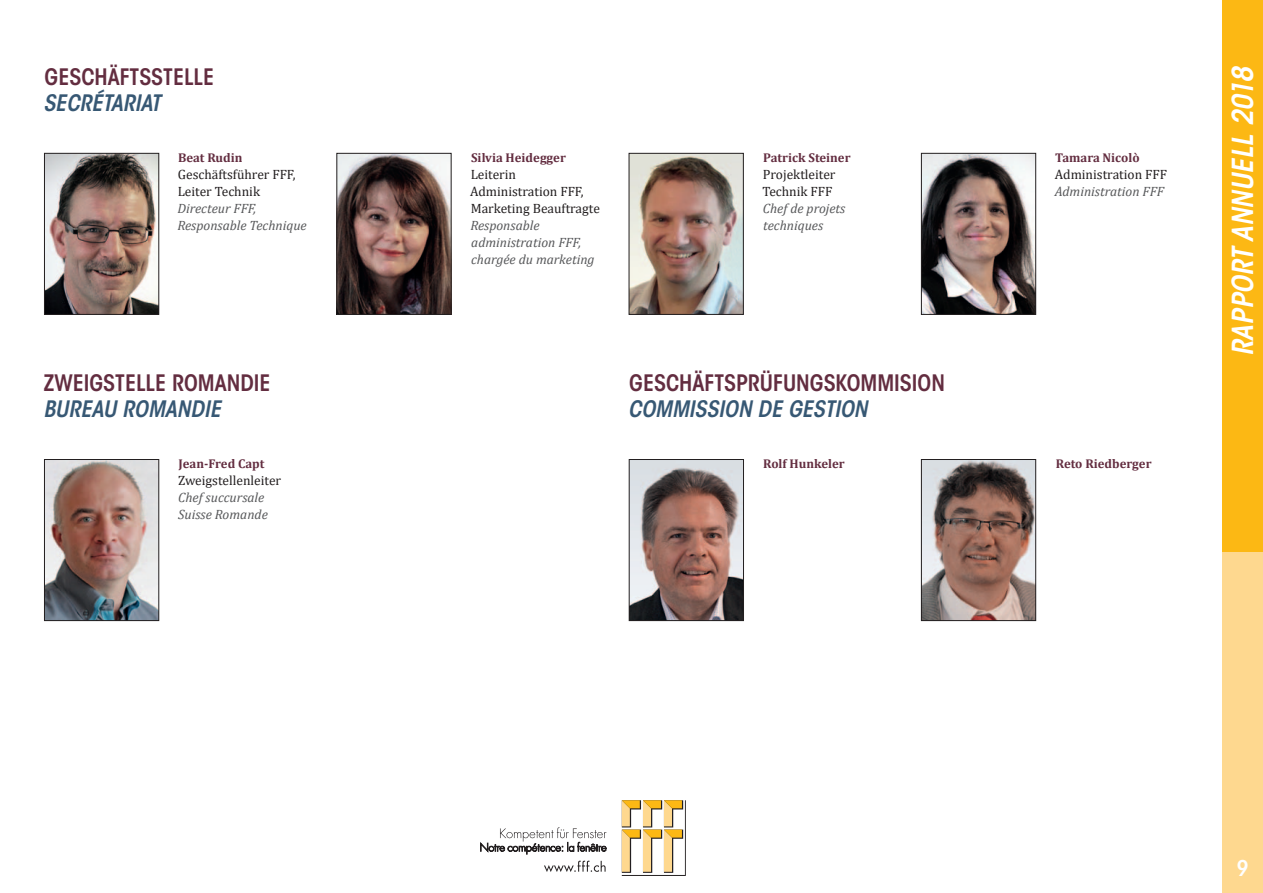
<style>
.page{position:relative;width:1263px;height:893px;background:#fff}
.page>*{position:absolute;margin:0;border:0;box-sizing:border-box;transform-origin:0 0}
.t1{font:italic 600 condensed 28.8px "ITC Avant Garde Std";letter-spacing:.01em;color:#fff}
.t2{font:600 condensed 22.5px "ITC Avant Garde Std";color:#632d40}
.t3{font:italic 600 condensed 22.5px "ITC Avant Garde Std";color:#375874}
.t4{font:600 condensed 21.6px "ITC Avant Garde Std";color:#fff}
.t5{font:italic 13.5px/17px "Cambria";color:#57585a}
.t6{font:13.5px/17px "Cambria";color:#231f20}
.t7{font:700 12.75px "Cambria";color:#632d40}
</style>
<div class="page">
<div style="left:1222px;top:0;width:41px;height:553px;background:#fcb814"></div>
<div style="left:1222px;top:553px;width:41px;height:340px;background:#fed88f"></div>
<svg style="left:622px;top:800px;width:64px;height:76px"></svg>
<svg style="left:480px;top:827px;width:126px;height:27px"></svg>
<svg style="left:544px;top:861px;width:62px;height:11px"></svg>
<img style="left:339px;top:155px;width:110px;height:157px">
<div style="left:337px;top:153px;width:114px;height:161px;border:1px solid #231f20"></div>
<img style="left:631px;top:155px;width:110px;height:157px">
<div style="left:629px;top:153px;width:114px;height:161px;border:1px solid #231f20"></div>
<img style="left:46px;top:155px;width:111px;height:157px">
<div style="left:44px;top:153px;width:115px;height:161px;border:1px solid #231f20"></div>
<img style="left:46px;top:461px;width:111px;height:158px">
<div style="left:44px;top:459px;width:115px;height:162px;border:1px solid #231f20"></div>
<img style="left:923px;top:155px;width:111px;height:157px">
<div style="left:921px;top:153px;width:115px;height:161px;border:1px solid #231f20"></div>
<img style="left:923px;top:461px;width:111px;height:158px">
<div style="left:921px;top:459px;width:115px;height:162px;border:1px solid #231f20"></div>
<img style="left:631px;top:461px;width:111px;height:158px">
<div style="left:629px;top:459px;width:115px;height:162px;border:1px solid #231f20"></div>
<h2 class="t2" style="left:45px;top:63px;width:171px">GESCHÄFTSSTELLE</h2>
<h2 class="t3" style="left:43px;top:88px;width:119px">SECRÉTARIAT</h2>
<p class="t7" style="left:178px;top:148px;width:66px">Beat Rudin</p>
<p class="t6" style="left:178px;top:165px;width:119px">Geschäftsführer FFF,<br>Leiter Technik</p>
<p class="t5" style="left:177px;top:199px;width:131px">Directeur FFF,<br>Responsable Technique</p>
<h2 class="t2" style="left:43px;top:369px;width:143px">ZWEIGSTELLE ROM</h2>
<h2 class="t2" style="left:215px;top:369px;width:57px">ANDIE</h2>
<h2 class="t3" style="left:43px;top:394px;width:179px">BUREAU ROMANDIE</h2>
<p class="t7" style="left:179px;top:454px;width:87px">Jean-Fred Capt</p>
<p class="t6" style="left:178px;top:472px;width:105px">Zweigstellenleiter</p>
<p class="t5" style="left:178px;top:488px;width:91px">Chef succursale<br>Suisse Romande</p>
<p class="t7" style="left:471px;top:148px;width:96px">Silvia Heidegger</p>
<p class="t6" style="left:470px;top:165px;width:131px">Leiterin<br>Administration FFF,<br>Marketing Beauftragte</p>
<p class="t5" style="left:470px;top:216px;width:126px">Responsable administration FFF, chargée du marketing</p>
<p class="t7" style="left:763px;top:148px;width:89px">Patrick Steiner</p>
<p class="t6" style="left:762px;top:165px;width:75px">Projektleiter<br>Technik FFF</p>
<p class="t5" style="left:763px;top:199px;width:84px">Chef de projets techniques</p>
<h2 class="t2" style="left:629px;top:369px;width:27px">GESCH</h2>
<h2 class="t2" style="left:692px;top:369px;width:254px">ÄFTSPRÜFUNGSKOMMISION</h2>
<h2 class="t3" style="left:628px;top:394px;width:227px">COMMISSION DE GESTION</h2>
<p class="t7" style="left:763px;top:454px;width:83px">Rolf Hunkeler</p>
<p class="t7" style="left:1055px;top:148px;width:86px">Tamara Nicolò</p>
<p class="t6" style="left:1055px;top:165px;width:114px">Administration FFF</p>
<p class="t5" style="left:1055px;top:182px;width:111px">Administration FFF</p>
<p class="t7" style="left:1056px;top:454px;width:97px">Reto Riedberger</p>
<h1 class="t1" style="left:1225px;top:356px;width:292px;rotate:-90deg">RAPPORT ANNUELL 2018</h1>
<h3 class="t4" style="left:1237px;top:855px;width:13px">9</h3>
</div>
